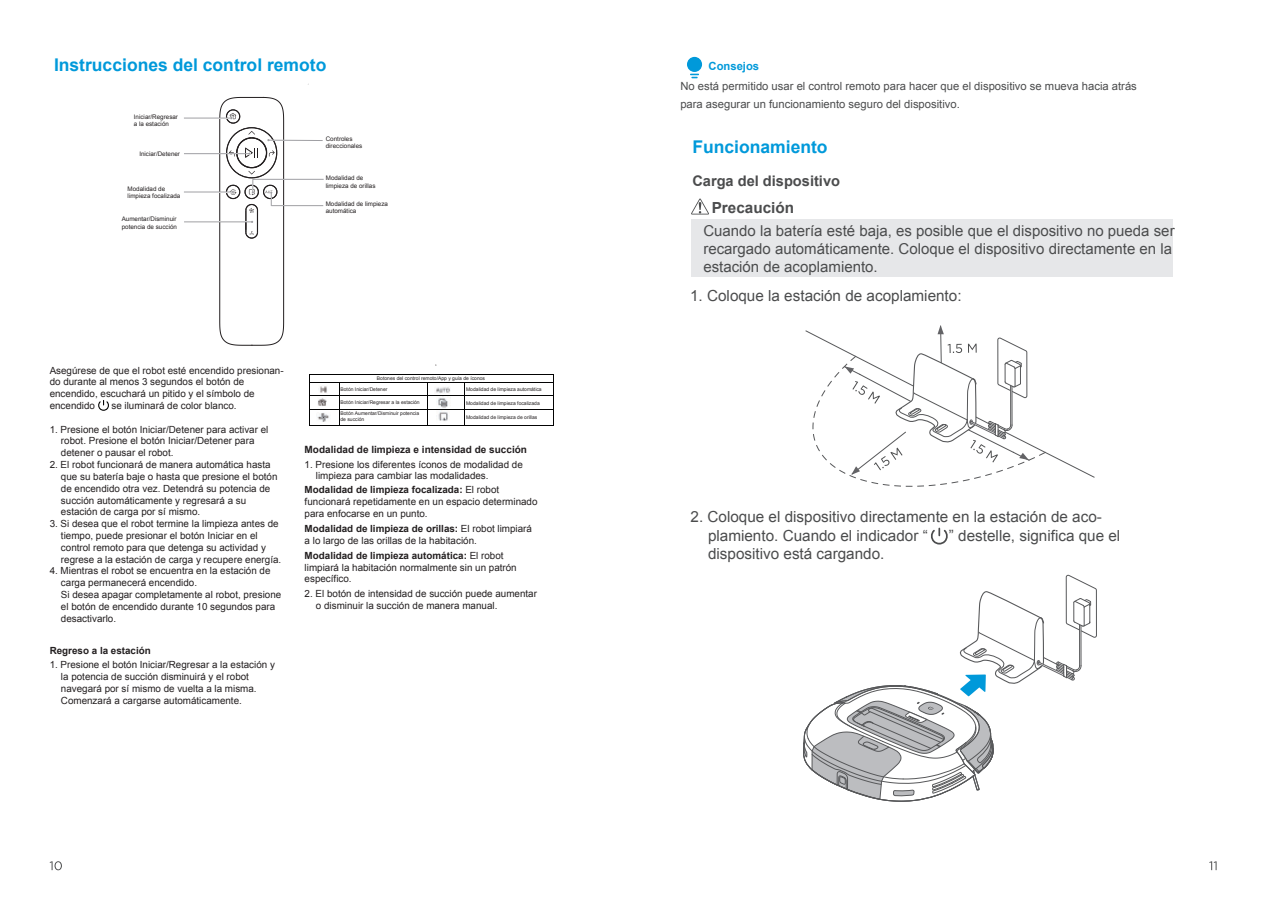
<style>
.page{position:relative;width:1269px;height:908px;background:#fff}
.page>*{position:absolute;margin:0;border:0;box-sizing:border-box;transform-origin:0 0}
.t1{font:700 17.5px "Arial";color:#0099da}
.t2{font:15.25px/18.2px "Arial";color:#4b4c4d}
.t3{font:700 15.25px "Arial";color:#4b4c4d}
.t4{font:15px/18px "Arial";color:#4b4c4d}
.t5{font:700 14.62px "Arial";color:#4b4c4d}
.t6{font:11.25px/18.8px "Arial";color:#4b4c4d}
.t7{font:700 11.25px "Arial";color:#0099da}
.t8{font:700 10px "Arial";color:#231f20}
.t9{font:9.88px/11.8px "Arial";color:#231f20}
.t10{font:700 9.88px "Arial";color:#231f20}
.t11{font:6.25px/7.5px "Arial";color:#231f20}
.t12{font:5px/6px "Arial";color:#231f20}
.s1{font-weight:700}
</style>
<div class="page">
<div style="left:691px;top:220px;width:481px;height:57px;background:#e6e7e9"></div>
<svg style="left:50px;top:861px;width:12px;height:8px"></svg>
<svg style="left:1209px;top:861px;width:7px;height:8px"></svg>
<div style="left:687px;top:57px;width:15px;height:15px;background:#0099da;border-radius:50%"></div>
<svg style="left:690px;top:74px;width:9px;height:4px"></svg>
<svg style="left:691px;top:198px;width:18px;height:16px"></svg>
<hr style="left:184px;top:118px;width:48px;height:1px;background:#9f9fa3">
<hr style="left:184px;top:221px;width:68px;height:1px;background:#9f9fa3">
<hr style="left:184px;top:153px;width:65px;height:1px;background:#9f9fa3">
<hr style="left:184px;top:192px;width:48px;height:1px;background:#9f9fa3">
<hr style="left:253px;top:179px;width:71px;height:1px;background:#9f9fa3">
<svg style="left:219px;top:97px;width:104px;height:249px"></svg>
<hr style="left:553px;top:374px;width:1px;height:51px;background:#030303">
<hr style="left:309px;top:373px;width:1px;height:52px;background:#030303">
<hr style="left:339px;top:382px;width:1px;height:43px;background:#030303">
<hr style="left:427px;top:382px;width:1px;height:43px;background:#030303">
<hr style="left:464px;top:382px;width:1px;height:43px;background:#030303">
<hr style="left:310px;top:373px;width:243px;height:1px;background:#030303">
<hr style="left:310px;top:382px;width:243px;height:1px;background:#030303">
<hr style="left:310px;top:395px;width:243px;height:1px;background:#030303">
<hr style="left:310px;top:409px;width:243px;height:1px;background:#030303">
<hr style="left:310px;top:425px;width:243px;height:1px;background:#030303">
<svg style="left:318px;top:386px;width:9px;height:20px"></svg>
<img style="left:317px;top:413px;width:12px;height:9px">
<img style="left:436px;top:387px;width:15px;height:6px">
<img style="left:436px;top:396px;width:12px;height:12px">
<svg style="left:438px;top:410px;width:10px;height:11px"></svg>
<svg style="left:98px;top:400px;width:11px;height:10px"></svg>
<svg style="left:803px;top:219px;width:293px;height:583px"></svg>
<h1 class="t1" style="left:54px;top:53px;width:274px">Instrucciones del control remoto</h1>
<p class="t11" style="left:134px;top:113px;width:46px">Iniciar/Regresar a la estación</p>
<p class="t11" style="left:139px;top:150px;width:42px">Iniciar/Detener</p>
<p class="t11" style="left:128px;top:185px;width:54px">Modalidad de limpieza focalizada</p>
<p class="t11" style="left:122px;top:215px;width:57px">Aumentar/Disminuir potencia de succión</p>
<p class="t11" style="left:326px;top:135px;width:38px">Controles direccionales</p>
<p class="t11" style="left:326px;top:174px;width:51px">Modalidad de limpieza de orillas</p>
<p class="t11" style="left:326px;top:200px;width:64px">Modalidad de limpieza automática</p>
<p class="t9" style="left:50px;top:364px;width:235px">Asegúrese de que el robot esté encendido presionan&shy;do durante al menos 3 segundos el botón de encendido, escuchará un pitido y el símbolo de encendido</p>
<p class="t9" style="left:111px;top:399px;width:127px">se iluminará de color blanco.</p>
<p class="t9" style="left:61px;top:423px;width:209px;text-indent:-11px">1. Presione el botón Iniciar/Detener para activar el robot. Presione el botón Iniciar/Detener para detener o pausar el robot.</p>
<p class="t9" style="left:61px;top:458px;width:218px;text-indent:-11px">2. El robot funcionará de manera automática hasta que su batería baje o hasta que presione el botón de encendido otra vez. Detendrá su potencia de succión automáticamente y regresará a su estación de carga por sí mismo.</p>
<p class="t9" style="left:61px;top:517px;width:222px;text-indent:-11px">3. Si desea que el robot termine la limpieza antes de tiempo, puede presionar el botón Iniciar en el control remoto para que detenga su actividad y regrese a la estación de carga y recupere energía.</p>
<p class="t9" style="left:61px;top:565px;width:222px;text-indent:-11px">4. Mientras el robot se encuentra en la estación de carga permanecerá encendido.<br>Si desea apagar completamente al robot, presione el botón de encendido durante 10 segundos para desactivarlo.</p>
<p class="t10" style="left:50px;top:643px;width:103px">Regreso a la estación</p>
<p class="t9" style="left:61px;top:658px;width:215px;text-indent:-11px">1. Presione el botón Iniciar/Regresar a la estación y la potencia de succión disminuirá y el robot navegará por sí mismo de vuelta a la misma.<br>Comenzará a cargarse automáticamente.</p>
<p class="t12" style="left:377px;top:375px;width:110px">Botones del control remoto/App y guía de íconos</p>
<p class="t12" style="left:340px;top:386px;width:48px">Botón Iniciar/Detener</p>
<p class="t12" style="left:340px;top:399px;width:81px">Botón Iniciar/Regresar a la estación</p>
<p class="t12" style="left:340px;top:410px;width:80px">Botón Aumentar/Disminuir potencia de succión</p>
<p class="t12" style="left:466px;top:386px;width:77px">Modalidad de limpieza automática</p>
<p class="t12" style="left:466px;top:399px;width:75px">Modalidad de limpieza focalizada</p>
<p class="t12" style="left:466px;top:413px;width:73px">Modalidad de limpieza de orillas</p>
<p class="t8" style="left:305px;top:442px;width:224px">Modalidad de limpieza e intensidad de succión</p>
<p class="t9" style="left:316px;top:458px;width:208px;text-indent:-11px">1. Presione los diferentes íconos de modalidad de limpieza para cambiar las modalidades.</p>
<p class="t9" style="left:305px;top:484px;width:234px"><span class="s1">Modalidad de limpieza focalizada:</span> El robot funcionará repetidamente en un espacio determinado para enfocarse en un punto.</p>
<p class="t9" style="left:305px;top:522px;width:229px"><span class="s1">Modalidad de limpieza de orillas:</span> El robot limpiará a lo largo de las orillas de la habitación.</p>
<p class="t9" style="left:305px;top:549px;width:214px"><span class="s1">Modalidad de limpieza automática:</span> El robot limpiará la habitación normalmente sin un patrón específico.</p>
<p class="t9" style="left:316px;top:588px;width:223px;text-indent:-11px">2. El botón de intensidad de succión puede aumentar o disminuir la succión de manera manual.</p>
<p class="t7" style="left:708px;top:59px;width:52px">Consejos</p>
<p class="t6" style="left:680px;top:76px;width:458px">No está permitido usar el control remoto para hacer que el dispositivo se mueva hacia atrás para asegurar un funcionamiento seguro del dispositivo.</p>
<h1 class="t1" style="left:692px;top:135px;width:137px">Funcionamiento</h1>
<h3 class="t5" style="left:692px;top:171px;width:149px">Carga del dispositivo</h3>
<h2 class="t3" style="left:711px;top:198px;width:84px">Precaución</h2>
<h3 class="t4" style="left:703px;top:221px;width:473px">Cuando la batería esté baja, es posible que el dispositivo no pueda ser recargado automáticamente. Coloque el dispositivo directamente en la estación de acoplamiento.</h3>
<h2 class="t2" style="left:690px;top:286px;width:273px">1. Coloque la estación de acoplamiento:</h2>
<h2 class="t2" style="left:708px;top:508px;width:395px;text-indent:-17px">2. Coloque el dispositivo directamente en la estación de aco&shy;plamiento. Cuando el indicador “</h2>
<h2 class="t2" style="left:949px;top:526px;width:173px">” destelle, significa que el</h2>
<h2 class="t2" style="left:708px;top:544px;width:178px">dispositivo está cargando.</h2>
</div>
